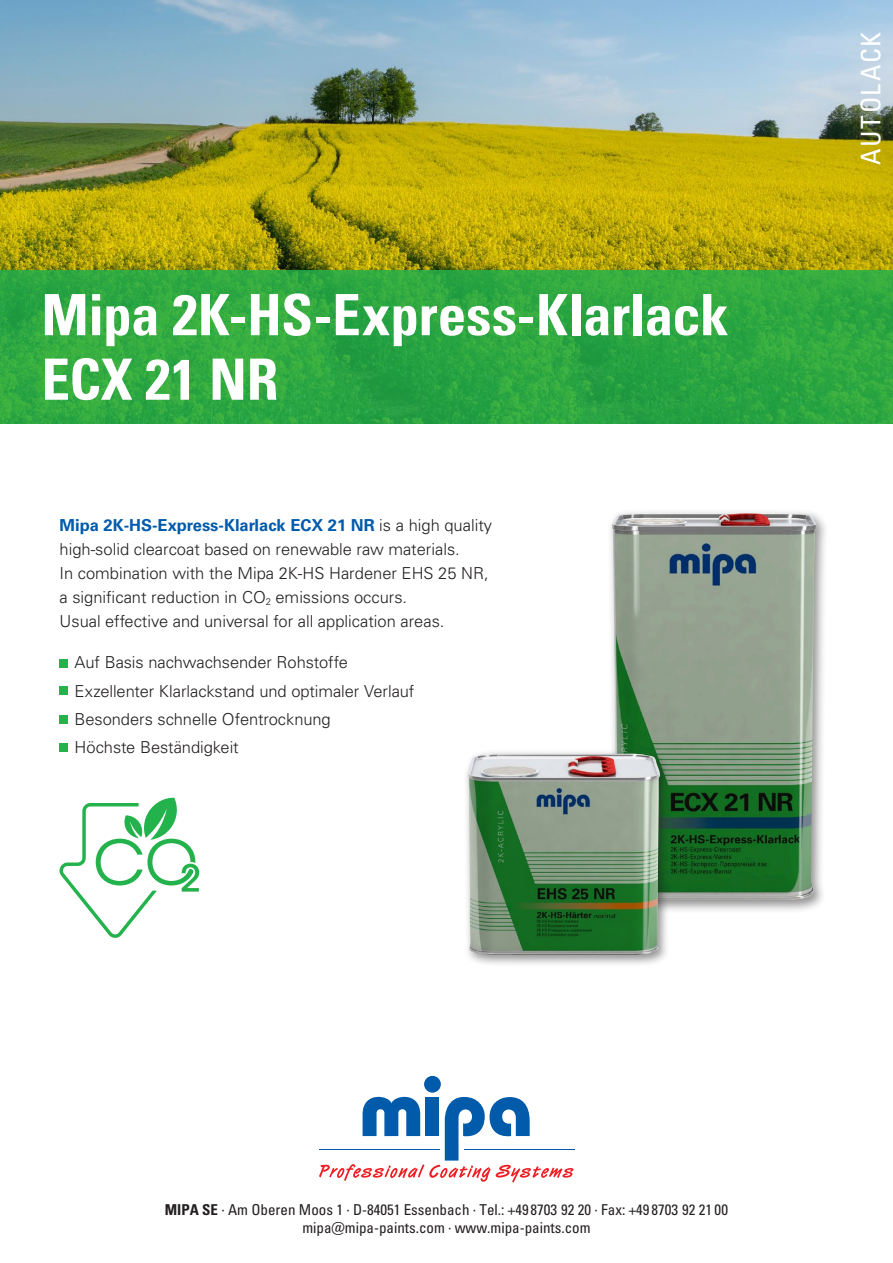
<style>
.page{position:relative;width:893px;height:1263px;background:#fff}
.page>*{position:absolute;margin:0;border:0;box-sizing:border-box;transform-origin:0 0}
.t1{font:57px/64.5px "Univers LTCYR 67 Bold Cond";letter-spacing:-.005em;color:#fff}
.t2{font:condensed 27px "Univers LTCYR 57";letter-spacing:.05em;color:#fff}
.t3{font:300 16.5px/28.2px "Univers LT Pro 45";color:#231f20}
.t4{font:700 16.5px "Univers LT Pro 65";color:#015aaa}
.t5{font:condensed 15px/18px "Univers LTCYR 57";color:#231f20;text-align:center}
.s1{font-family:"Univers LT Pro 45";font-weight:300;color:#231f20}
.s2{font-family:"Univers LTCYR 67 Bold Cond";font-stretch:normal}
</style>
<div class="page">
<img style="left:0;top:0;width:893px;height:270px">
<hr style="left:464px;top:1149px;width:110px;height:1px;background:#015aaa">
<div style="left:424px;top:1076px;width:17px;height:16px;background:#015aaa;border-radius:50%"></div>
<svg style="left:319px;top:1091px;width:254px;height:91px"></svg>
<svg style="left:59px;top:797px;width:140px;height:141px"></svg>
<svg style="left:0;top:270px;width:893px;height:154px;background:#2ea741"></svg>
<div style="left:60px;top:659px;width:8px;height:8px;background:#23b24b"></div>
<div style="left:60px;top:686px;width:8px;height:9px;background:#23b24b"></div>
<div style="left:60px;top:715px;width:8px;height:9px;background:#23b24b"></div>
<div style="left:60px;top:744px;width:8px;height:8px;background:#23b24b"></div>
<div style="left:607px;top:508px;width:222px;height:405px;background:#231f20;opacity:.5"></div>
<img style="left:612px;top:513px;width:204px;height:387px">
<div style="left:463px;top:749px;width:209px;height:218px;background:#231f20;opacity:.5"></div>
<img style="left:467px;top:753px;width:193px;height:203px">
<h1 class="t1" style="left:41px;top:282px;width:689px">Mipa 2K-HS-Express-Klarlack<br>ECX 21 NR</h1>
<p class="t4" style="left:60px;top:515px;width:434px">Mipa 2K-HS-Express-Klarlack ECX 21 NR <span class="s1">is a high quality</span></p>
<p class="t3" style="left:60px;top:537px;width:431px;line-height:24px">high-solid clearcoat based on renewable raw materials.<br>In combination with the Mipa 2K-HS Hardener EHS 25 NR, a significant reduction in CO<sub>2</sub> emissions occurs.<br>Usual effective and universal for all application areas.</p>
<p class="t3" style="left:75px;top:648px;width:341px">Auf Basis nachwachsender Rohstoffe Exzellenter Klarlackstand und optimaler Verlauf Besonders schnelle Ofentrocknung<br>Höchste Beständigkeit</p>
<h2 class="t2" style="left:854px;top:165px;width:134px;rotate:-90deg">AUTOLACK</h2>
<p class="t5" style="left:165px;top:1200px;width:565px"><span class="s2">MIPA SE</span> · Am Oberen Moos 1 · D-84051 Essenbach · Tel.: +49 8703 92 20 · Fax: +49 8703 92 21 00 mipa@mipa-paints.com · www.mipa-paints.com</p>
</div>
